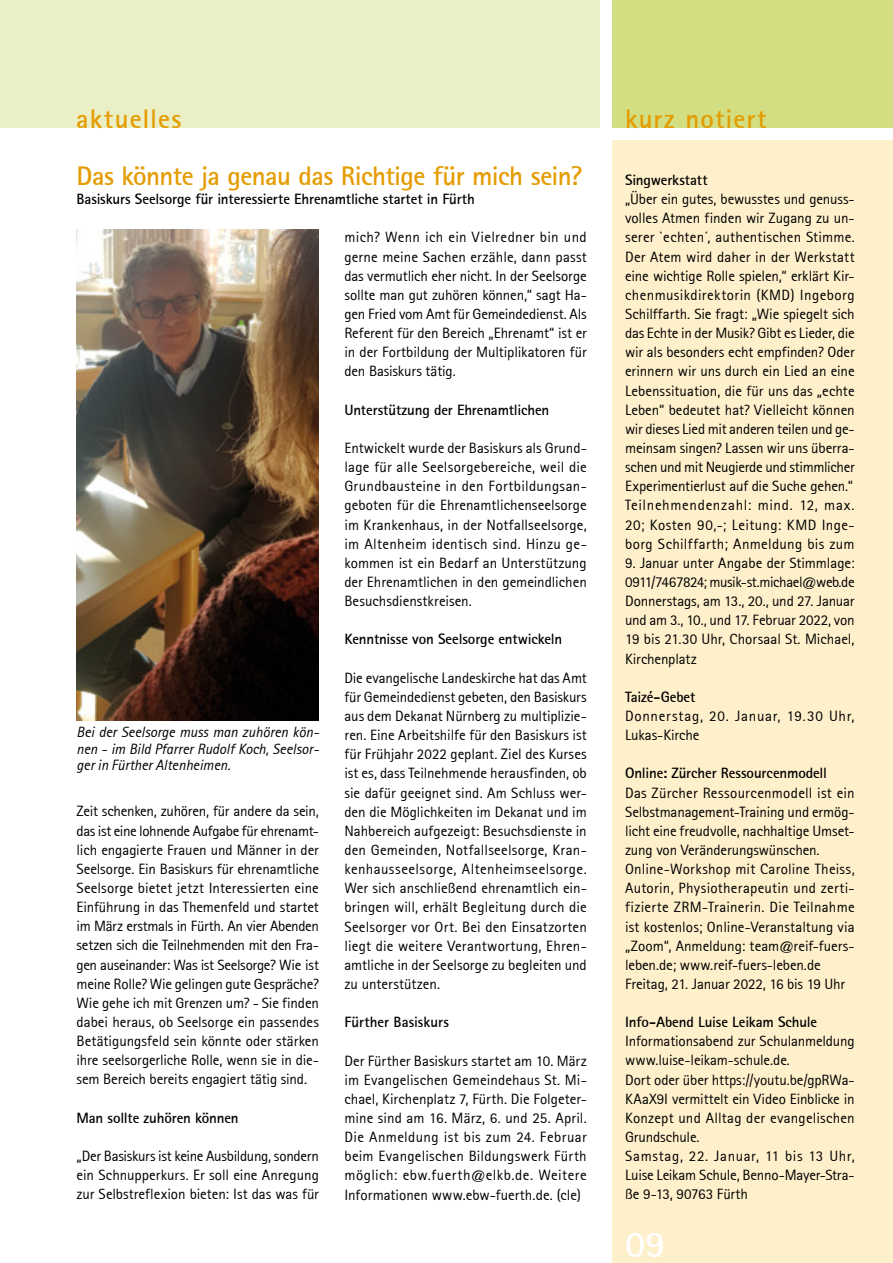
<style>
.page{position:relative;width:893px;height:1263px;background:#fff}
.page>*{position:absolute;margin:0;border:0;box-sizing:border-box;transform-origin:0 0}
.t1{font:37.5px "Rotis Sans Serif Bold 65";color:#fff}
.t2{font:27px "Rotis Sans Serif Bold 65";letter-spacing:-.015em;color:#e49c00}
.t3{font:27px "Rotis Sans Serif Bold 65";letter-spacing:.035em;color:#e49c00}
.t4{font:27px "Rotis Sans Serif Bold 65";letter-spacing:.04em;color:#e49c00}
.t5{font:15px/19.2px "Rotis Sans Serif 55";color:#000;text-align:justify}
.t6{font:15px "Rotis Sans Serif Bold 65";letter-spacing:-.01em;color:#000}
.t7{font:15px/16.5px "Rotis Sans Serif Italic 56";color:#000;text-align:justify}
.t8{font:15px/19.2px "Rotis Sans Serif 55";letter-spacing:.04em;color:#000}
</style>
<div class="page">
<div style="left:0;top:0;width:600px;height:128px;background:#eaefc5"></div>
<div style="left:612px;top:0;width:281px;height:128px;background:#d3de82"></div>
<div style="left:612px;top:140px;width:281px;height:1123px;background:#fff0cc"></div>
<img style="left:77px;top:230px;width:242px;height:491px">
<h2 class="t4" style="left:76px;top:101px;width:107px">aktuelles</h2>
<h2 class="t3" style="left:625px;top:101px;width:143px">kurz notiert</h2>
<h2 class="t2" style="left:77px;top:159px;width:507px">Das könnte ja genau das Richtige für mich sein?</h2>
<p class="t6" style="left:77px;top:190px;width:400px">Basiskurs Seelsorge für interessierte Ehrenamtliche startet in Fürth</p>
<p class="t7" style="left:77px;top:724px;width:244px">Bei der Seelsorge muss man zuhören kön&shy;nen - im Bild Pfarrer Rudolf Koch, Seelsor&shy;ger in Fürther Altenheimen.</p>
<p class="t5" style="left:77px;top:802px;width:244px">Zeit schenken, zuhören, für andere da sein, das ist eine lohnende Aufgabe für ehrenamt&shy;lich engagierte Frauen und Männer in der Seelsorge. Ein Basiskurs für ehrenamtliche Seelsorge bietet jetzt Interessierten eine Einführung in das Themenfeld und startet im März erstmals in Fürth. An vier Abenden setzen sich die Teilnehmenden mit den Fra&shy;gen auseinander: Was ist Seelsorge? Wie ist meine Rolle? Wie gelingen gute Gespräche?<br>Wie gehe ich mit Grenzen um? - Sie finden dabei heraus, ob Seelsorge ein passendes Betätigungsfeld sein könnte oder stärken ihre seelsorgerliche Rolle, wenn sie in die&shy;sem Bereich bereits engagiert tätig sind.</p>
<p class="t6" style="left:77px;top:1108px;width:164px">Man sollte zuhören können</p>
<p class="t5" style="left:77px;top:1146px;width:244px">„Der Basiskurs ist keine Ausbildung, sondern ein Schnupperkurs. Er soll eine Anregung zur Selbstreflexion bieten: Ist das was für</p>
<p class="t5" style="left:344px;top:228px;width:244px">mich? Wenn ich ein Vielredner bin und gerne meine Sachen erzähle, dann passt das vermutlich eher nicht. In der Seelsorge sollte man gut zuhören können,“ sagt Ha&shy;gen Fried vom Amt für Gemeindedienst. Als Referent für den Bereich „Ehrenamt“ ist er in der Fortbildung der Multiplikatoren für den Basiskurs tätig.</p>
<p class="t6" style="left:344px;top:400px;width:206px">Unterstützung der Ehrenamtlichen</p>
<p class="t5" style="left:344px;top:438px;width:244px">Entwickelt wurde der Basiskurs als Grund&shy;lage für alle Seelsorgebereiche, weil die Grundbausteine in den Fortbildungsan&shy;geboten für die Ehrenamtlichenseelsorge im Krankenhaus, in der Notfallseelsorge, im Altenheim identisch sind. Hinzu ge&shy;kommen ist ein Bedarf an Unterstützung der Ehrenamtlichen in den gemeindlichen Besuchsdienstkreisen.</p>
<p class="t6" style="left:344px;top:630px;width:219px">Kenntnisse von Seelsorge entwickeln</p>
<p class="t5" style="left:344px;top:668px;width:244px">Die evangelische Landeskirche hat das Amt für Gemeindedienst gebeten, den Basiskurs aus dem Dekanat Nürnberg zu multiplizie&shy;ren. Eine Arbeitshilfe für den Basiskurs ist für Frühjahr 2022 geplant. Ziel des Kurses ist es, dass Teilnehmende herausfinden, ob sie dafür geeignet sind. Am Schluss wer&shy;den die Möglichkeiten im Dekanat und im Nahbereich aufgezeigt: Besuchsdienste in den Gemeinden, Notfallseelsorge, Kran&shy;kenhausseelsorge, Altenheimseelsorge.<br>Wer sich anschließend ehrenamtlich ein&shy;bringen will, erhält Begleitung durch die Seelsorger vor Ort. Bei den Einsatzorten liegt die weitere Verantwortung, Ehren&shy;amtliche in der Seelsorge zu begleiten und zu unterstützen.</p>
<p class="t6" style="left:344px;top:1013px;width:106px">Fürther Basiskurs</p>
<p class="t5" style="left:344px;top:1051px;width:244px">Der Fürther Basiskurs startet am 10. März im Evangelischen Gemeindehaus St. Mi&shy;chael, Kirchenplatz 7, Fürth. Die Folgeter&shy;mine sind am 16. März, 6. und 25. April.<br>Die Anmeldung ist bis zum 24. Februar beim Evangelischen Bildungswerk Fürth möglich: ebw.fuerth@elkb.de. Weitere Informationen www.ebw-fuerth.de. (cle)</p>
<p class="t6" style="left:625px;top:170px;width:84px">Singwerkstatt</p>
<p class="t5" style="left:625px;top:189px;width:231px">„Über ein gutes, bewusstes und genuss&shy;volles Atmen finden wir Zugang zu un&shy;serer `echten´, authentischen Stimme.<br>Der Atem wird daher in der Werkstatt eine wichtige Rolle spielen,“ erklärt Kir&shy;chenmusikdirektorin (KMD) Ingeborg Schilffarth. Sie fragt: „Wie spiegelt sich das Echte in der Musik? Gibt es Lieder, die wir als besonders echt empfinden? Oder erinnern wir uns durch ein Lied an eine Lebenssituation, die für uns das „echte Leben“ bedeutet hat? Vielleicht können wir dieses Lied mit anderen teilen und ge&shy;meinsam singen? Lassen wir uns überra&shy;schen und mit Neugierde und stimmlicher Experimentierlust auf die Suche gehen.“ Teilnehmendenzahl: mind. 12, max.<br>20; Kosten 90,-; Leitung: KMD Inge&shy;borg Schilffarth; Anmeldung bis zum</p>
<p class="t5" style="left:625px;top:553px;width:231px">9. Januar unter Angabe der Stimmlage:<br>0911/7467824; musik-st.michael@web.de Donnerstags, am 13., 20., und 27. Januar und am 3., 10., und 17. Februar 2022, von 19 bis 21.30 Uhr, Chorsaal St. Michael, Kirchenplatz</p>
<p class="t6" style="left:625px;top:687px;width:72px">Taizé-Gebet</p>
<p class="t8" style="left:625px;top:706px;width:231px">Donnerstag, 20. Januar, 19.30 Uhr,<br>Lukas-Kirche</p>
<p class="t6" style="left:625px;top:764px;width:203px">Online: Zürcher Ressourcenmodell</p>
<p class="t5" style="left:625px;top:783px;width:231px;text-align:left">Das Zürcher Ressourcenmodell ist ein Selbstmanagement-Training und ermög&shy;licht eine freudvolle, nachhaltige Umset&shy;zung von Veränderungswünschen.<br>Online-Workshop mit Caroline Theiss, Autorin, Physiotherapeutin und zerti&shy;fizierte ZRM-Trainerin. Die Teilnahme ist kostenlos; Online-Veranstaltung via „Zoom“, Anmeldung: team@reif-fuers&shy;leben.de; www.reif-fuers-leben.de Freitag, 21. Januar 2022, 16 bis 19 Uhr</p>
<p class="t6" style="left:625px;top:1013px;width:194px">Info-Abend Luise Leikam Schule</p>
<p class="t5" style="left:625px;top:1031px;width:231px;text-align:left">Informationsabend zur Schulanmeldung www.luise-leikam-schule.de.<br>Dort oder über https://youtu.be/gpRWa-KAaX9I vermittelt ein Video Einblicke in Konzept und Alltag der evangelischen Grundschule.<br>Samstag, 22. Januar, 11 bis 13 Uhr, Luise Leikam Schule, Benno-Mayer-Stra&shy;ße 9-13, 90763 Fürth</p>
<h1 class="t1" style="left:625px;top:1220px;width:42px">09</h1>
</div>
